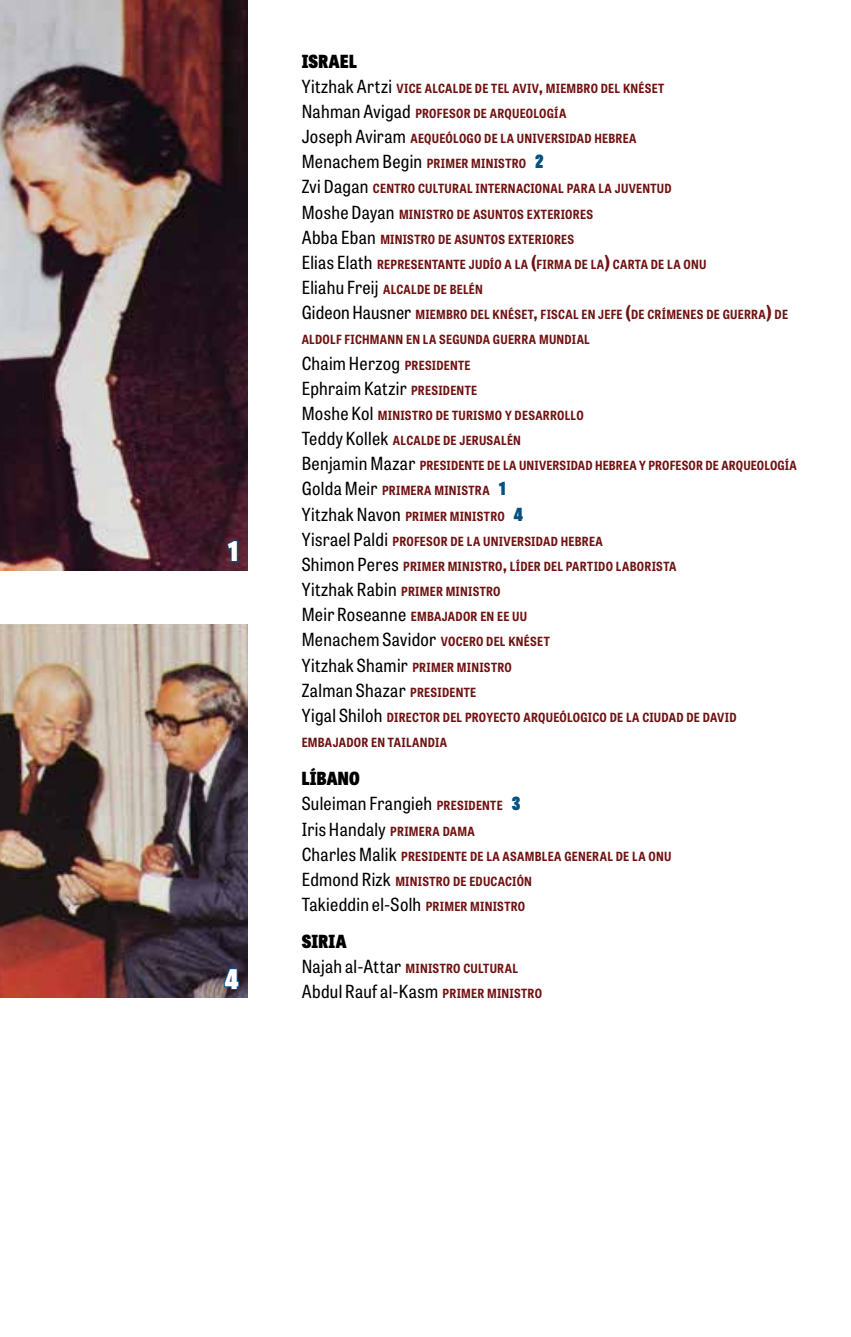
<style>
.page{position:relative;width:851px;height:1337px;background:#fff}
.page>*{position:absolute;margin:0;border:0;box-sizing:border-box;transform-origin:0 0}
.t1{font:800 semi-condensed 27px "Tablet Gothic";color:#fff}
.t2{font:semi-condensed 18px/25.2px "Tablet Gothic";letter-spacing:.015em;color:#000}
.t3{font:800 semi-condensed 18px "Tablet Gothic";letter-spacing:.02em;color:#000}
.t4{font:700 semi-condensed 12.6px/25.2px "Tablet Gothic";letter-spacing:.02em;color:#701211}
.s1{font-weight:400;font-size:18px;color:#000}
.s2{font-size:18px}
.s3{font-weight:800;font-size:18px;color:#055181}
.s4{font-weight:700;font-size:12.6px;color:#701211}
.s5{font-weight:800}
.s6{font-weight:800;color:#055181}
</style>
<div class="page">
<img style="left:0;top:624px;width:248px;height:374px">
<img style="left:0;top:0;width:248px;height:570px">
<svg style="left:225px;top:539px;width:14px;height:24px"></svg>
<svg style="left:223px;top:966px;width:17px;height:25px"></svg>
<h1 class="t1" style="left:228px;top:531px;width:12px">1</h1>
<h1 class="t1" style="left:225px;top:959px;width:15px">4</h1>
<h2 class="t3" style="left:302px;top:48px;width:57px">ISRAEL</h2>
<p class="t4" style="left:301px;top:75px;width:488px"><span class="s1">Yitzhak Artzi</span> VICE ALCALDE DE TEL AVIV<span class="s2">,</span> MIEMBRO DEL KNÉSET<br><span class="s1">Nahman Avigad</span> PROFESOR DE ARQUEOLOGÍA<br><span class="s1">Joseph Aviram</span> AEQUEÓLOGO DE LA UNIVERSIDAD HEBREA<br><span class="s1">Menachem Begin</span> PRIMER MINISTRO <span class="s3">2<br></span><span class="s1">Zvi Dagan</span> CENTRO CULTURAL INTERNACIONAL PARA LA JUVENTUD<br><span class="s1">Moshe Dayan</span> MINISTRO DE ASUNTOS EXTERIORES<br><span class="s1">Abba Eban</span> MINISTRO DE ASUNTOS EXTERIORES<br><span class="s1">Elias Elath</span> REPRESENTANTE JUDÍO A LA <span class="s2">(</span>FIRMA DE LA<span class="s2">)</span> CARTA DE LA ONU<br><span class="s1">Eliahu Freij</span> ALCALDE DE BELÉN<br><span class="s1">Gideon Hausner</span> MIEMBRO DEL KNÉSET<span class="s2">,</span> FISCAL EN JEFE <span class="s2">(</span>DE CRÍMENES DE GUERRA<span class="s2">)</span> DE ALDOLF FICHMANN EN LA SEGUNDA GUERRA MUNDIAL</p>
<h2 class="t2" style="left:301px;top:350px;width:177px">Chaim Herzog <span class="s4">PRESIDENTE<br></span>Ephraim Katzir <span class="s4">PRESIDENTE</span></h2>
<p class="t4" style="left:301px;top:402px;width:496px"><span class="s1">Moshe Kol</span> MINISTRO DE TURISMO Y DESARROLLO<br><span class="s1">Teddy Kollek</span> ALCALDE DE JERUSALÉN<br><span class="s1">Benjamin Mazar</span> PRESIDENTE DE LA UNIVERSIDAD HEBREA Y PROFESOR DE ARQUEOLOGÍA <span class="s1">Golda Meir</span> PRIMERA MINISTRA <span class="s3">1<br></span><span class="s1">Yitzhak Navon</span> PRIMER MINISTRO <span class="s3">4<br></span><span class="s1">Yisrael Paldi</span> PROFESOR DE LA UNIVERSIDAD HEBREA<br><span class="s1">Shimon Peres</span> PRIMER MINISTRO<span class="s2">,</span> LÍDER DEL PARTIDO LABORISTA<br><span class="s1">Yitzhak Rabin</span> PRIMER MINISTRO<br><span class="s1">Meir Roseanne</span> EMBAJADOR EN EE UU</p>
<h2 class="t2" style="left:301px;top:626px;width:249px">Menachem Savidor <span class="s4">VOCERO DEL KNÉSET</span></h2>
<p class="t4" style="left:302px;top:654px;width:212px"><span class="s1">Yitzhak Shamir</span> PRIMER MINISTRO</p>
<h2 class="t2" style="left:301px;top:677px;width:176px">Zalman Shazar <span class="s4">PRESIDENTE</span></h2>
<p class="t4" style="left:302px;top:704px;width:436px"><span class="s1">Yigal Shiloh</span> DIRECTOR DEL PROYECTO ARQUEÓLOGICO DE LA CIUDAD DE DAVID<br>EMBAJADOR EN TAILANDIA</p>
<h2 class="t2" style="left:301px;top:765px;width:220px"><span class="s5">LÍBANO<br></span>Suleiman Frangieh <span class="s4">PRESIDENTE</span> <span class="s6">3<br></span>Iris Handaly <span class="s4">PRIMERA DAMA</span></h2>
<p class="t4" style="left:302px;top:843px;width:371px"><span class="s1">Charles Malik</span> PRESIDENTE DE LA ASAMBLEA GENERAL DE LA ONU<br><span class="s1">Edmond Rizk</span> MINISTRO DE EDUCACIÓN</p>
<h2 class="t2" style="left:302px;top:885px;width:225px;line-height:36.4px">Takieddin el-Solh <span class="s4">PRIMER MINISTRO<br></span><span class="s5">SIRIA</span></h2>
<p class="t4" style="left:302px;top:955px;width:218px"><span class="s1">Najah al-Attar</span> MINISTRO CULTURAL</p>
<h2 class="t2" style="left:302px;top:978px;width:242px">Abdul Rauf al-Kasm <span class="s4">PRIMER MINISTRO</span></h2>
</div>
